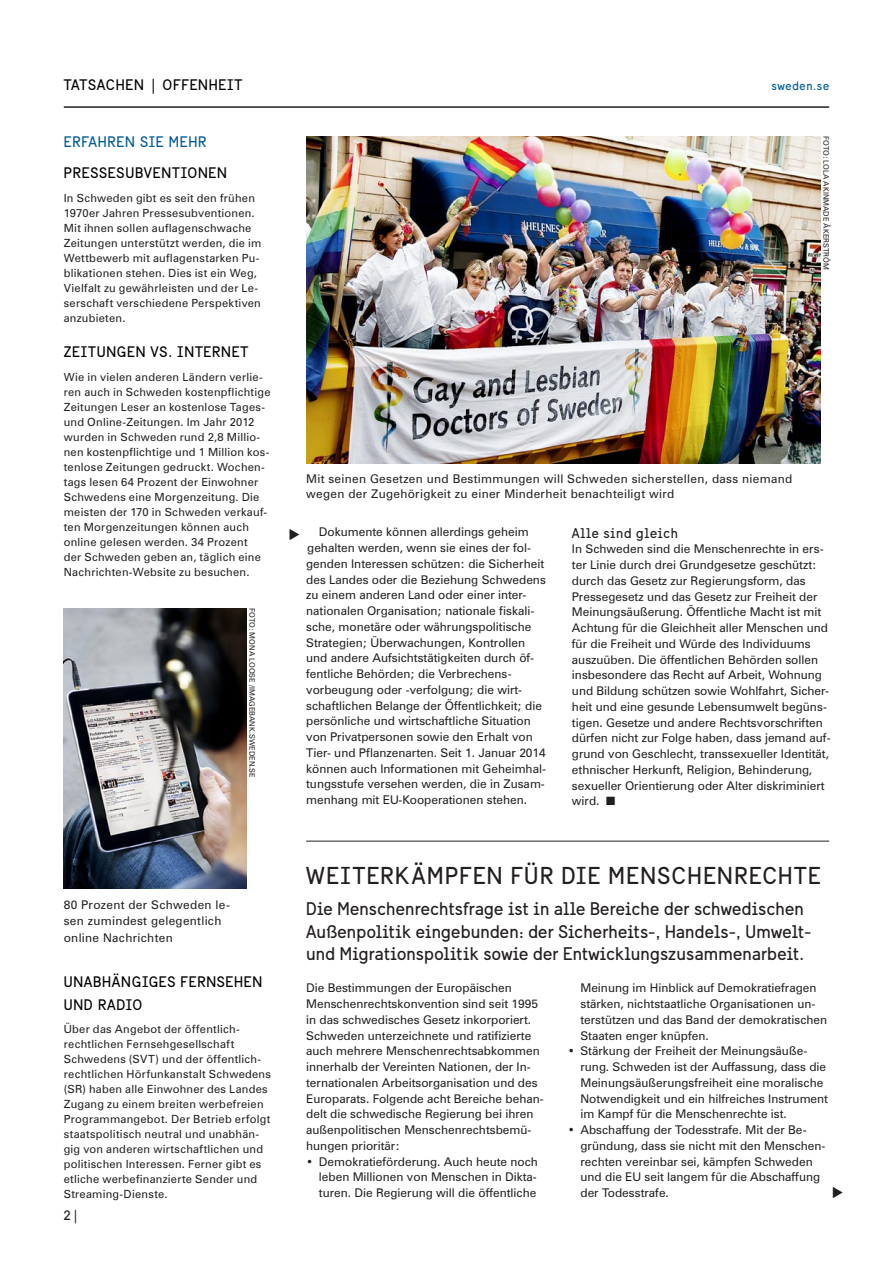
<style>
.page{position:relative;width:893px;height:1263px;background:#fff}
.page>*{position:absolute;margin:0;border:0;box-sizing:border-box;transform-origin:0 0}
.t1{font:24px "Sweden Sans";letter-spacing:.065em;color:#231f20}
.t2{font:18px/22.5px "Sweden Sans";letter-spacing:.01em;color:#231f20}
.t3{font:15px/22.5px "Sweden Sans";letter-spacing:.05em;color:#000}
.t4{font:15px "Sweden Sans";letter-spacing:.05em;color:#005b97}
.t5{font:13.8px "Sweden Sans";color:#231f20}
.t6{font:13.5px "Sweden Sans";color:#231f20}
.t7{font:12px/15.8px "Zurich BT";color:#231f20}
.t8{font:12px/16.5px "Zurich BT";letter-spacing:.025em;color:#231f20}
.t9{font:12px "Sweden Sans";letter-spacing:.05em;color:#005b97}
.t10{font:11.25px/15px "Zurich BT";letter-spacing:.02em;color:#231f20}
.t11{font:7.5px "Zurich BT";color:#231f20}
.t12{font:7.5px "Zurich BT";letter-spacing:-.02em;color:#231f20}
</style>
<div class="page">
<hr style="left:64px;top:106px;width:765px;height:2px;background:#231f20">
<img style="left:306px;top:136px;width:515px;height:327px">
<img style="left:64px;top:608px;width:183px;height:281px">
<hr style="left:306px;top:841px;width:523px;height:1px;background:#231f20">
<p class="t3" style="left:64px;top:73px;width:177px">Tatsachen | Offenheit</p>
<p class="t4" style="left:64px;top:133px;width:141px">Erfahren sie mehr</p>
<p class="t3" style="left:64px;top:162px;width:28px">PRESSES</p>
<p class="t3" style="left:125px;top:162px;width:83px">UBVENTIONEN</p>
<p class="t10" style="left:64px;top:190px;width:199px">In Schweden gibt es seit den frühen 1970er Jahren Pressesubventionen.<br>Mit ihnen sollen auflagenschwache Zeitungen unterstützt werden, die im Wettbewerb mit auflagenstarken Pu&shy;blikationen stehen. Dies ist ein Weg, Vielfalt zu gewährleisten und der Le&shy;serschaft verschiedene Perspektiven anzubieten.</p>
<p class="t3" style="left:64px;top:341px;width:186px">ZEITUNGEN VS. INTERNET</p>
<p class="t10" style="left:64px;top:369px;width:208px">Wie in vielen anderen Ländern verlie&shy;ren auch in Schweden kostenpflichtige Zeitungen Leser an kostenlose Tages&shy;und Online-Zeitungen. Im Jahr 2012 wurden in Schweden rund 2,8 Millio&shy;nen kostenpflichtige und 1 Million kos&shy;tenlose Zeitungen gedruckt. Wochen&shy;tags lesen 64 Prozent der Einwohner Schwedens eine Morgenzeitung. Die meisten der 170 in Schweden verkauf&shy;ten Morgenzeitungen können auch online gelesen werden. 34 Prozent<br>der Schweden geben an, täglich eine Nachrichten-Website zu besuchen.</p>
<p class="t11" style="left:257px;top:608px;width:170px;rotate:90deg">Foto: Mona Loose /imagebank.sweden.se</p>
<p class="t8" style="left:64px;top:896px;width:168px">80 Prozent der Schweden le&shy;sen zumindest gelegentlich online Nachrichten</p>
<p class="t3" style="left:64px;top:971px;width:153px">UNABHÄNGIGES FERNSEHEN<br>UND RADIO</p>
<p class="t10" style="left:64px;top:1021px;width:209px">Über das Angebot der öffentlich&shy;rechtlichen Fernsehgesellschaft Schwedens (SVT) und der öffentlich&shy;rechtlichen Hörfunkanstalt Schwedens (SR) haben alle Einwohner des Landes Zugang zu einem breiten werbefreien Programmangebot. Der Betrieb erfolgt staatspolitisch neutral und unabhän&shy;gig von anderen wirtschaftlichen und politischen Interessen. Ferner gibt es etliche werbefinanzierte Sender und Streaming-Dienste.</p>
<p class="t6" style="left:64px;top:1207px;width:15px">2 |</p>
<p class="t9" style="left:771px;top:78px;width:59px">sweden.se</p>
<p class="t12" style="left:831px;top:136px;width:134px;rotate:90deg">FOTO: Lola Akinmade Åkerström</p>
<p class="t8" style="left:306px;top:471px;width:488px;line-height:15px">Mit seinen Gesetzen und Bestimmungen will Schweden sicherstellen, dass niemand wegen der Zugehörigkeit zu einer Minderheit benachteiligt wird</p>
<p class="t7" style="left:306px;top:524px;width:241px;text-indent:13px">Dokumente können allerdings geheim gehalten werden, wenn sie eines der fol&shy;genden Interessen schützen: die Sicherheit des Landes oder die Beziehung Schwedens zu einem anderen Land oder einer inter&shy;nationalen Organisation; nationale fiskali&shy;sche, monetäre oder währungspolitische Strategien; Überwachungen, Kontrollen und andere Aufsichtstätigkeiten durch öf&shy;fentliche Behörden; die Verbrechens&shy;vorbeugung oder -verfolgung; die wirt&shy;schaftlichen Belange der Öffentlichkeit; die persönliche und wirtschaftliche Situation von Privatpersonen sowie den Erhalt von Tier- und Pflanzenarten. Seit 1. Januar 2014 können auch Informationen mit Geheimhal&shy;tungsstufe versehen werden, die in Zusam&shy;menhang mit EU-Kooperationen stehen.</p>
<p class="t5" style="left:572px;top:525px;width:108px">Alle sind gleich</p>
<p class="t7" style="left:572px;top:541px;width:260px">In Schweden sind die Menschenrechte in ers&shy;ter Linie durch drei Grundgesetze geschützt: durch das Gesetz zur Regierungsform, das Pressegesetz und das Gesetz zur Freiheit der Meinungsäußerung. Öffentliche Macht ist mit Achtung für die Gleichheit aller Menschen und für die Freiheit und Würde des Individuums auszuüben. Die öffentlichen Behörden sollen insbesondere das Recht auf Arbeit, Wohnung und Bildung schützen sowie Wohlfahrt, Sicher&shy;heit und eine gesunde Lebensumwelt begüns&shy;tigen. Gesetze und andere Rechtsvorschriften dürfen nicht zur Folge haben, dass jemand auf&shy;grund von Geschlecht, transsexueller Identität, ethnischer Herkunft, Religion, Behinderung, sexueller Orientierung oder Alter diskriminiert wird. ■</p>
<h1 class="t1" style="left:306px;top:861px;width:168px">WEITERKÄMPFEN</h1>
<h1 class="t1" style="left:511px;top:861px;width:132px">FÜR DIE MENSCHEN</h1>
<h1 class="t1" style="left:734px;top:861px;width:30px">RECH</h1>
<h1 class="t1" style="left:794px;top:861px;width:26px">TE</h1>
<h2 class="t2" style="left:306px;top:898px;width:507px">Die Menschenrechtsfrage ist in alle Bereiche der schwedischen<br>Außenpolitik eingebunden: der Sicherheits-, Handels-, Umwelt&shy;und Migrationspolitik sowie der Entwicklungszusammenarbeit.</h2>
<p class="t7" style="left:306px;top:980px;width:239px">Die Bestimmungen der Europäischen Menschenrechtskonvention sind seit 1995 in das schwedisches Gesetz inkorporiert.<br>Schweden unterzeichnete und ratifizierte auch mehrere Menschenrechtsabkommen innerhalb der Vereinten Nationen, der In&shy;ternationalen Arbeitsorganisation und des Europarats. Folgende acht Bereiche behan&shy;delt die schwedische Regierung bei ihren außenpolitischen Menschenrechtsbemü&shy;hungen prioritär:</p>
<p class="t7" style="left:319px;top:1153px;width:221px;text-align:justify;text-indent:-13px">• Demokratieförderung. Auch heute noch leben Millionen von Menschen in Dikta&shy;turen. Die Regierung will die öffentliche</p>
<p class="t7" style="left:580px;top:980px;width:248px">Meinung im Hinblick auf Demokratiefragen stärken, nichtstaatliche Organisationen un&shy;terstützen und das Band der demokratischen Staaten enger knüpfen.</p>
<p class="t7" style="left:580px;top:1043px;width:249px;text-indent:-13px">• Stärkung der Freiheit der Meinungsäuße&shy;rung. Schweden ist der Auffassung, dass die Meinungsäußerungsfreiheit eine moralische Notwendigkeit und ein hilfreiches Instrument im Kampf für die Menschenrechte ist.</p>
<p class="t7" style="left:580px;top:1122px;width:247px;text-indent:-13px">• Abschaffung der Todesstrafe. Mit der Be&shy;gründung, dass sie nicht mit den Menschen&shy;rechten vereinbar sei, kämpfen Schweden und die EU seit langem für die Abschaffung der Todesstrafe.</p>
</div>
